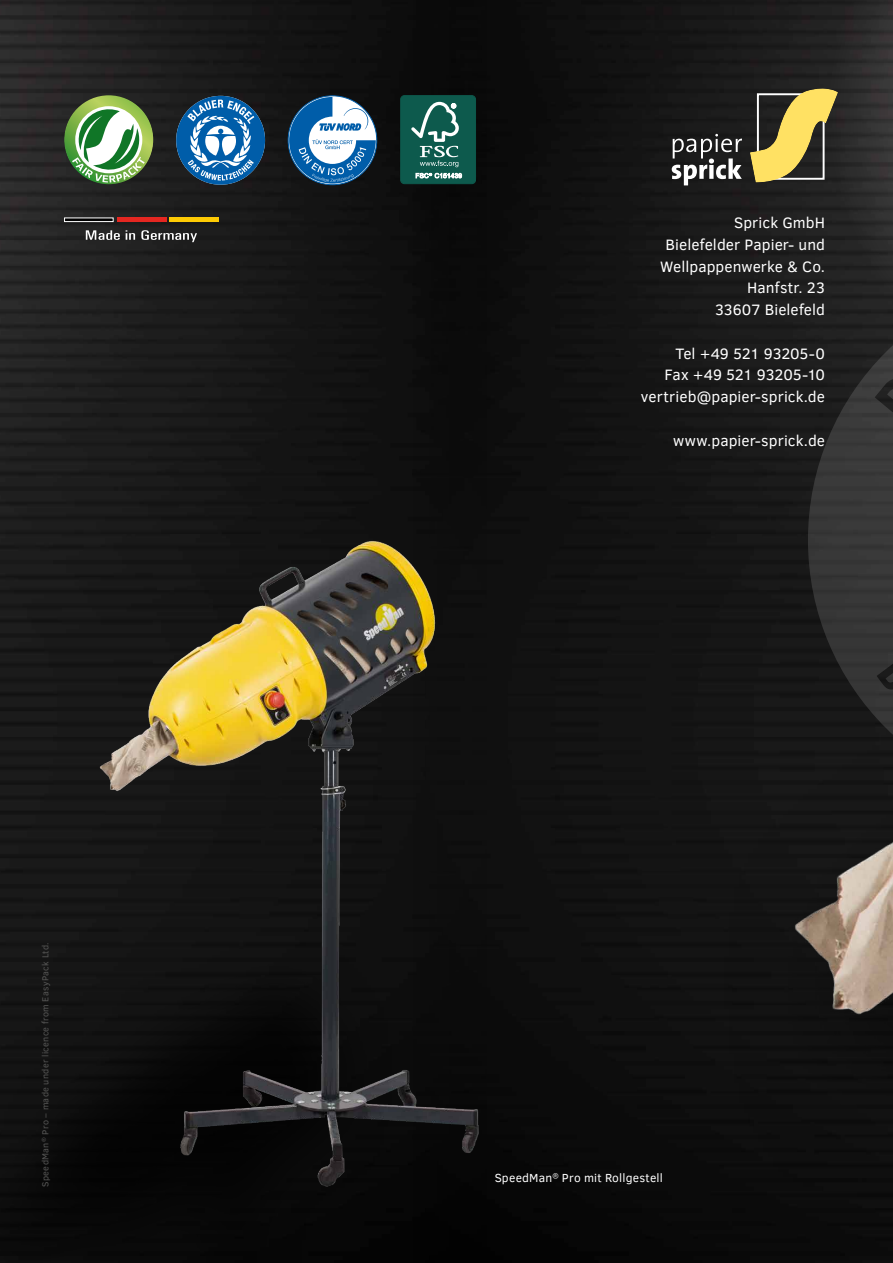
<style>
.page{position:relative;width:893px;height:1263px;background:#fff}
.page>*{position:absolute;margin:0;border:0;box-sizing:border-box;transform-origin:0 0}
.t1{font:15.45px/21.8px "Clear Sans";letter-spacing:.005em;color:#fff;text-align:right}
.t2{font:12px "Clear Sans";letter-spacing:.015em;color:#fff}
.t3{font:9px "Clear Sans";letter-spacing:.035em;color:#575756}
</style>
<div class="page">
<img style="left:501px;top:0;width:249px;height:1263px">
<img style="left:0;top:0;width:501px;height:1263px">
<div style="left:0;top:941px;width:437px;height:322px;background:#000;opacity:.75"></div>
<img style="left:94px;top:533px;width:393px;height:659px">
<svg style="left:672px;top:134px;width:51px;height:51px"></svg>
<div style="left:723px;top:19px;width:170px;height:1244px;background:#151515"></div>
<img style="left:775px;top:405px;width:118px;height:851px">
<svg style="left:750px;top:0;width:143px;height:405px"></svg>
<svg style="left:289px;top:97px;width:87px;height:87px"></svg>
<svg style="left:176px;top:96px;width:89px;height:89px;background:#3f739e"></svg>
<svg style="left:64px;top:95px;width:89px;height:89px"></svg>
<svg style="left:86px;top:230px;width:111px;height:12px"></svg>
<div style="left:64px;top:218px;width:49px;height:4px;border:1px solid #fff"></div>
<hr style="left:117px;top:218px;width:49px;height:4px;background:#e52721">
<hr style="left:170px;top:218px;width:49px;height:4px;background:#fecb04">
<div style="left:401px;top:96px;width:74px;height:88px;background:#0d5a4d;border-radius:4px"></div>
<div style="left:400px;top:95px;width:76px;height:89px;border:1px solid #0d5a4d;border-radius:4px"></div>
<svg style="left:411px;top:102px;width:48px;height:65px"></svg>
<svg style="left:416px;top:173px;width:46px;height:5px"></svg>
<p class="t3" style="left:39px;top:1187px;width:246px;rotate:-90deg">SpeedMan<sup>®</sup> Pro – made under licence from EasyPack Ltd.</p>
<p class="t1" style="left:660px;top:212px;width:166px">Sprick GmbH<br>Bielefelder Papier- und<br>Wellpappenwerke &amp; Co.<br>Hanfstr. 23<br>33607 Bielefeld</p>
<p class="t1" style="left:641px;top:342px;width:186px">Tel +49 521 93205-0<br>Fax +49 521 93205-10 vertrieb@papier-sprick.de</p>
<p class="t1" style="left:673px;top:429px;width:153px">www.papier-sprick.de</p>
<p class="t2" style="left:495px;top:1170px;width:170px">SpeedMan<sup>®</sup> Pro mit Rollgestell</p>
</div>
